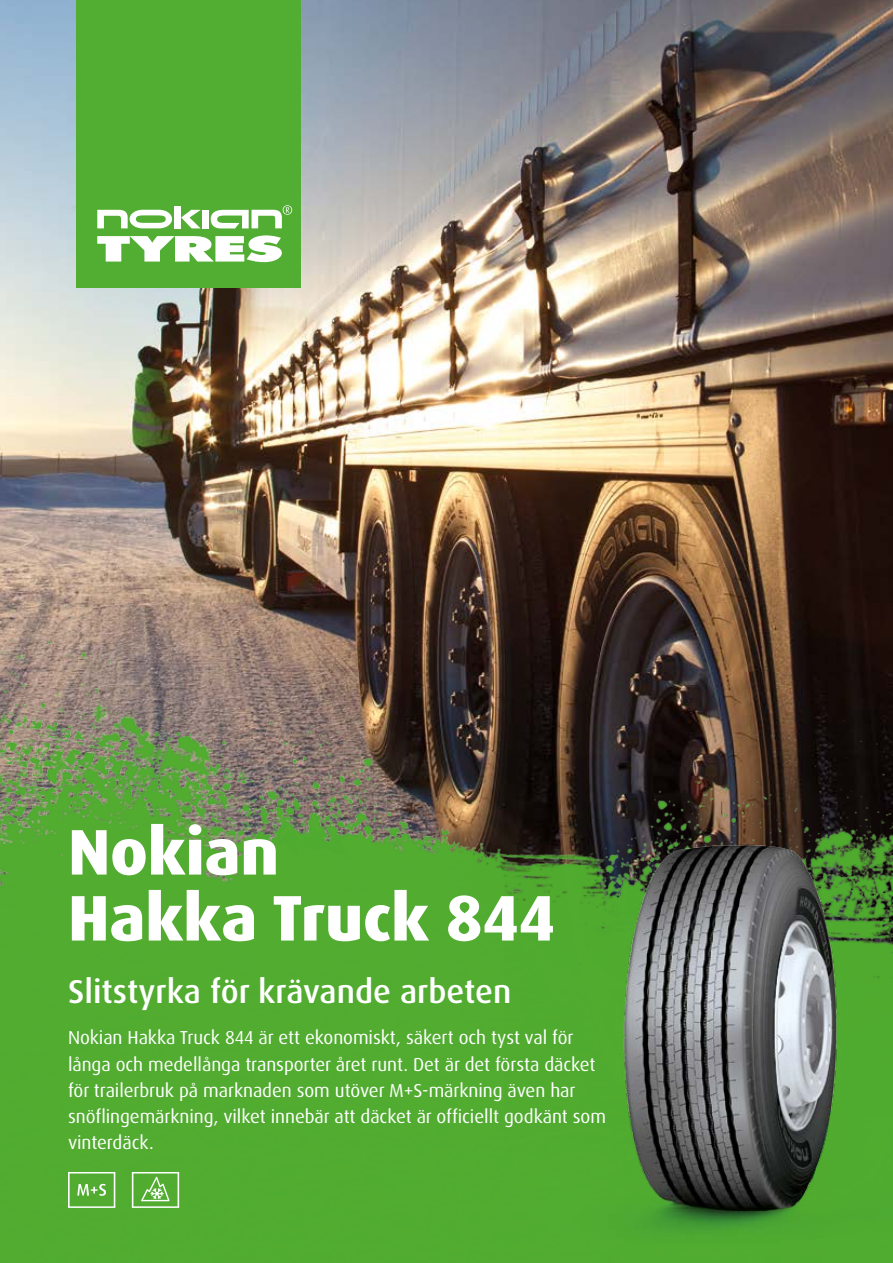
<style>
.page{position:relative;width:893px;height:1263px;background:#fff}
.page>*{position:absolute;margin:0;border:0;box-sizing:border-box;transform-origin:0 0}
.t1{font:800 64.5px/66px "Dax Pro";letter-spacing:-.005em;color:#fff}
.t2{font:500 33px "Dax Pro";color:#fff}
.t3{font:18.75px/26.2px "Dax Pro";letter-spacing:-.005em;color:#fff}
</style>
<div class="page">
<img style="left:0;top:0;width:893px;height:444px">
<img style="left:0;top:444px;width:893px;height:819px">
<img style="left:505px;top:756px;width:388px;height:507px">
<div style="left:77px;top:0;width:224px;height:288px;background:#52ae32"></div>
<svg style="left:97px;top:235px;width:185px;height:27px"></svg>
<div style="left:202px;top:210px;width:6px;height:18px;background:#fff"></div>
<svg style="left:97px;top:210px;width:75px;height:18px"></svg>
<div style="left:174px;top:206px;width:7px;height:22px;background:#fff"></div>
<svg style="left:181px;top:210px;width:20px;height:18px"></svg>
<svg style="left:211px;top:205px;width:81px;height:23px"></svg>
<svg style="left:68px;top:1172px;width:47px;height:36px;background:#76bd5c"></svg>
<svg style="left:132px;top:1172px;width:47px;height:36px;background:#7cc064"></svg>
<h1 class="t1" style="left:68px;top:820px;width:489px">Nokian<br>Hakka Truck 844</h1>
<h2 class="t2" style="left:68px;top:970px;width:445px">Slitstyrka för krävande arbeten</h2>
<p class="t3" style="left:68px;top:1025px;width:539px">Nokian Hakka Truck 844 är ett ekonomiskt, säkert och tyst val för långa och medellånga transporter året runt. Det är det första däcket för trailerbruk på marknaden som utöver M+S-märkning även har snöflingemärkning, vilket innebär att däcket är officiellt godkänt som vinterdäck.</p>
</div>
